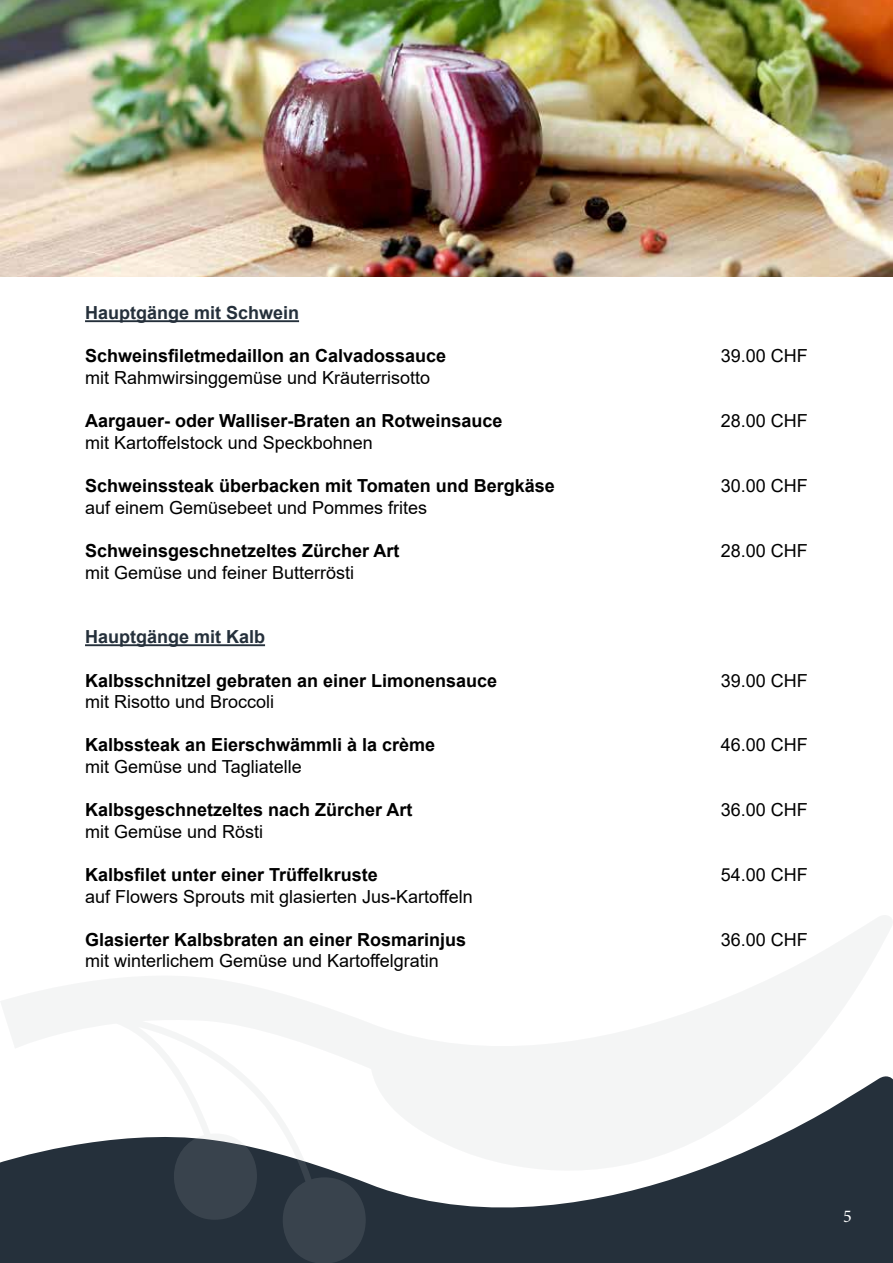
<style>
.page{position:relative;width:893px;height:1263px;background:#fff}
.page>*{position:absolute;margin:0;border:0;box-sizing:border-box;transform-origin:0 0}
.t1{font:18px "Arial";color:#000}
.t2{font:700 18px "Arial";color:#000}
.t3{font:700 18px "Arial";color:#25303b}
.t4{font:18px "Minion Pro";color:#fff}
</style>
<div class="page">
<svg style="left:0;top:915px;width:893px;height:348px"></svg>
<div style="left:797px;top:1163px;width:84px;height:91px;background:#25303b"></div>
<img style="left:0;top:0;width:893px;height:276px">
<hr style="left:85px;top:320px;width:214px;height:2px;background:#25303b">
<hr style="left:85px;top:644px;width:180px;height:2px;background:#25303b">
<p class="t3" style="left:85px;top:300px;width:216px">Hauptgänge mit Schwein</p>
<p class="t2" style="left:85px;top:343px;width:363px">Schweinsfiletmedaillon an Calvadossauce</p>
<p class="t1" style="left:721px;top:344px;width:89px">39.00 CHF</p>
<p class="t1" style="left:85px;top:365px;width:347px">mit Rahmwirsinggemüse und Kräuterrisotto</p>
<p class="t2" style="left:85px;top:408px;width:419px">Aargauer- oder Walliser-Braten an Rotweinsauce</p>
<p class="t1" style="left:721px;top:409px;width:89px">28.00 CHF</p>
<p class="t1" style="left:85px;top:430px;width:289px">mit Kartoffelstock und Speckbohnen</p>
<p class="t2" style="left:85px;top:473px;width:471px">Schweinssteak überbacken mit Tomaten und Bergkäse</p>
<p class="t1" style="left:721px;top:473px;width:89px">30.00 CHF</p>
<p class="t1" style="left:85px;top:495px;width:344px">auf einem Gemüsebeet und Pommes frites</p>
<p class="t2" style="left:85px;top:538px;width:316px">Schweinsgeschnetzeltes Zürcher Art</p>
<p class="t1" style="left:721px;top:538px;width:89px">28.00 CHF</p>
<p class="t1" style="left:85px;top:560px;width:271px">mit Gemüse und feiner Butterrösti</p>
<p class="t3" style="left:85px;top:624px;width:182px">Hauptgänge mit Kalb</p>
<p class="t2" style="left:85px;top:667px;width:414px">Kalbsschnitzel gebraten an einer Limonensauce</p>
<p class="t1" style="left:721px;top:668px;width:89px">39.00 CHF</p>
<p class="t1" style="left:85px;top:689px;width:191px">mit Risotto und Broccoli</p>
<p class="t2" style="left:85px;top:732px;width:352px">Kalbssteak an Eierschwämmli à la crème</p>
<p class="t1" style="left:721px;top:733px;width:89px">46.00 CHF</p>
<p class="t1" style="left:85px;top:754px;width:218px">mit Gemüse und Tagliatelle</p>
<p class="t2" style="left:85px;top:797px;width:329px">Kalbsgeschnetzeltes nach Zürcher Art</p>
<p class="t1" style="left:721px;top:797px;width:89px">36.00 CHF</p>
<p class="t1" style="left:85px;top:819px;width:180px">mit Gemüse und Rösti</p>
<p class="t2" style="left:85px;top:862px;width:294px">Kalbsfilet unter einer Trüffelkruste</p>
<p class="t1" style="left:721px;top:862px;width:89px">54.00 CHF</p>
<p class="t1" style="left:85px;top:884px;width:389px">auf Flowers Sprouts mit glasierten Jus-Kartoffeln</p>
<p class="t2" style="left:85px;top:927px;width:383px">Glasierter Kalbsbraten an einer Rosmarinjus</p>
<p class="t1" style="left:721px;top:927px;width:89px">36.00 CHF</p>
<p class="t1" style="left:85px;top:949px;width:355px">mit winterlichem Gemüse und Kartoffelgratin</p>
<p class="t4" style="left:843px;top:1204px;width:10px">5</p>
</div>
